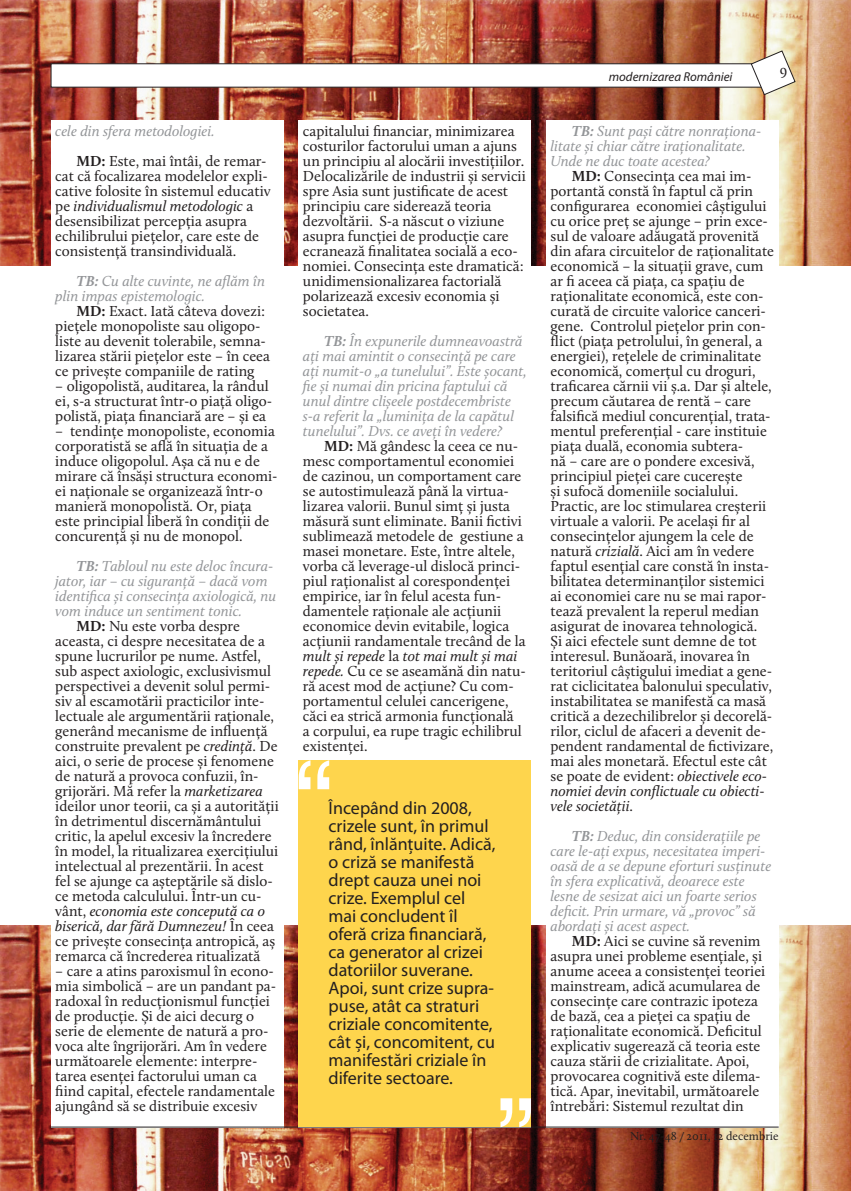
<style>
.page{position:relative;width:851px;height:1191px;background:#fff}
.page>*{position:absolute;margin:0;border:0;box-sizing:border-box;transform-origin:0 0}
.t1{font:18px/18px "Myriad Pro";color:#231f20}
.t2{font:15px/15px "Calluna";color:#231f20}
.t3{font:italic 15px/15px "Calluna";color:#939598}
.t4{font:italic 12.9px "Myriad Pro";color:#231f20}
.t5{font:12px "Calluna";color:#231f20}
.s1{font-weight:700}
.s2{font-style:italic}
</style>
<div class="page">
<img style="left:0;top:0;width:850px;height:266px">
<img style="left:0;top:925px;width:850px;height:266px">
<div style="left:51px;top:120px;width:232px;height:1007px;background:#fff"></div>
<div style="left:51px;top:63px;width:713px;height:24px;background:#fff;border:1px solid #231f20"></div>
<svg style="left:750px;top:50px;width:45px;height:46px"></svg>
<div style="left:298px;top:120px;width:233px;height:1007px;background:#fff"></div>
<div style="left:546px;top:120px;width:232px;height:1007px;background:#fff"></div>
<hr style="left:51px;top:1126px;width:727px;height:1px;background:#231f20">
<div style="left:298px;top:760px;width:233px;height:366px;background:#fed54d"></div>
<svg style="left:298px;top:760px;width:31px;height:29px"></svg>
<svg style="left:500px;top:1098px;width:31px;height:29px"></svg>
<p class="t3" style="left:55px;top:123px;width:161px">cele din sfera metodologiei.</p>
<p class="t2" style="left:55px;top:153px;width:217px;text-indent:21px"><span class="s1">MD:</span> Este, mai întâi, de remar&shy;cat că focalizarea modelelor expli&shy;cative folosite în sistemul educativ pe <span class="s2">individualismul metodologic</span> a desensibilizat percepția asupra echilibrului piețelor, care este de consistență transindividuală.</p>
<p class="t3" style="left:55px;top:273px;width:211px;text-indent:21px"><span class="s1">TB:</span> Cu alte cuvinte, ne aflăm în plin impas epistemologic.</p>
<p class="t2" style="left:55px;top:303px;width:216px;text-indent:21px"><span class="s1">MD:</span> Exact. Iată câteva dovezi: piețele monopoliste sau oligopo&shy;liste au devenit tolerabile, semna&shy;lizarea stării piețelor este – în ceea ce privește companiile de rating</p>
<p class="t2" style="left:55px;top:378px;width:218px">– oligopolistă, auditarea, la rândul ei, s-a structurat într-o piață oligo&shy;polistă, piața financiară are – și ea</p>
<p class="t2" style="left:55px;top:423px;width:224px">– tendințe monopoliste, economia corporatistă se află în situația de a induce oligopolul. Așa că nu e de mirare că însăși structura economi&shy;ei naționale se organizează într-o manieră monopolistă. Or, piața este principial liberă în condiții de concurență și nu de monopol.</p>
<p class="t3" style="left:55px;top:558px;width:222px;text-indent:21px"><span class="s1">TB:</span> Tabloul nu este deloc încura&shy;jator, iar – cu siguranță – dacă vom identifica și consecința axiologică, nu vom induce un sentiment tonic.</p>
<p class="t2" style="left:55px;top:618px;width:225px;text-indent:21px"><span class="s1">MD:</span> Nu este vorba despre aceasta, ci despre necesitatea de a spune lucrurilor pe nume. Astfel, sub aspect axiologic, exclusivismul perspectivei a devenit solul permi&shy;siv al escamotării practicilor inte&shy;lectuale ale argumentării raționale, generând mecanisme de influență construite prevalent pe <span class="s2">credință</span>. De aici, o serie de procese și fenomene de natură a provoca confuzii, în&shy;grijorări. Mă refer la <span class="s2">marketizarea </span>ideilor unor teorii, ca și a autorității în detrimentul discernământului critic, la apelul excesiv la încredere în model, la ritualizarea exercițiului intelectual al prezentării. În acest fel se ajunge ca așteptările să dislo&shy;ce metoda calculului. Într-un cu&shy;vânt, <span class="s2">economia este concepută ca o biserică, dar fără Dumnezeu!</span> În ceea ce privește consecința antropică, aș remarca că încrederea ritualizată</p>
<p class="t2" style="left:55px;top:963px;width:222px">– care a atins paroxismul în econo&shy;mia simbolică – are un pandant pa&shy;radoxal în reducționismul funcției de producție. Și de aici decurg o serie de elemente de natură a pro&shy;voca alte îngrijorări. Am în vedere următoarele elemente: interpre&shy;tarea esenței factorului uman ca fiind capital, efectele randamentale ajungând să se distribuie excesiv</p>
<p class="t2" style="left:303px;top:123px;width:224px">capitalului financiar, minimizarea costurilor factorului uman a ajuns un principiu al alocării investițiilor.<br>Delocalizările de industrii și servicii spre Asia sunt justificate de acest principiu care siderează teoria dezvoltării. S-a născut o viziune asupra funcției de producție care ecranează finalitatea socială a eco&shy;nomiei. Consecința este dramatică: unidimensionalizarea factorială polarizează excesiv economia și societatea.</p>
<p class="t3" style="left:303px;top:333px;width:225px;text-indent:21px"><span class="s1">TB:</span> În expunerile dumneavoastră ați mai amintit o consecință pe care ați numit-o „a tunelului”. Este șocant, fie și numai din pricina faptului că unul dintre clișeele postdecembriste s-a referit la „luminița de la capătul tunelului”. Dvs. ce aveți în vedere?</p>
<p class="t2" style="left:303px;top:438px;width:224px;text-indent:21px"><span class="s1">MD:</span> Mă gândesc la ceea ce nu&shy;mesc comportamentul economiei de cazinou, un comportament care se autostimulează până la virtua&shy;lizarea valorii. Bunul simț și justa măsură sunt eliminate. Banii fictivi sublimează metodele de gestiune a masei monetare. Este, între altele, vorba că leverage-ul dislocă princi&shy;piul raționalist al corespondenței empirice, iar în felul acesta fun&shy;damentele raționale ale acțiunii economice devin evitabile, logica acțiunii randamentale trecând de la <span class="s2">mult și repede</span> la <span class="s2">tot mai mult și mai repede.</span> Cu ce se aseamănă din natu&shy;ră acest mod de acțiune? Cu com&shy;portamentul celulei cancerigene, căci ea strică armonia funcțională<br>a corpului, ea rupe tragic echilibrul existenței.</p>
<p class="t1" style="left:328px;top:798px;width:168px">Începând din 2008, crizele sunt, în primul rând, înlănțuite. Adică, o criză se manifestă drept cauza unei noi crize. Exemplul cel mai concludent îl oferă criza financiară, ca generator al crizei datoriilor suverane.<br>Apoi, sunt crize supra&shy;puse, atât ca straturi criziale concomitente, cât și, concomitent, cu manifestări criziale în diferite sectoare.</p>
<p class="t4" style="left:608px;top:68px;width:125px">modernizarea României</p>
<p class="t2" style="left:779px;top:62px;width:9px">9</p>
<p class="t3" style="left:550px;top:123px;width:212px;text-indent:21px"><span class="s1">TB:</span> Sunt pași către nonraționa&shy;litate și chiar către iraționalitate.<br>Unde ne duc toate acestea?</p>
<p class="t2" style="left:550px;top:168px;width:225px;text-indent:21px"><span class="s1">MD:</span> Consecința cea mai im&shy;portantă constă în faptul că prin configurarea economiei câștigului cu orice preț se ajunge – prin exce&shy;sul de valoare adăugată provenită din afara circuitelor de raționalitate economică – la situații grave, cum ar fi aceea că piața, ca spațiu de raționalitate economică, este con&shy;curată de circuite valorice canceri&shy;gene. Controlul piețelor prin con&shy;flict (piața petrolului, în general, a energiei), rețelele de criminalitate economică, comerțul cu droguri, traficarea cărnii vii ș.a. Dar și altele, precum căutarea de rentă – care falsifică mediul concurențial, trata&shy;mentul preferențial - care instituie piața duală, economia subtera-<br>nă – care are o pondere excesivă, principiul pieței care cucerește<br>și sufocă domeniile socialului.<br>Practic, are loc stimularea creșterii virtuale a valorii. Pe același fir al consecințelor ajungem la cele de natură <span class="s2">crizială</span>. Aici am în vedere faptul esențial care constă în insta&shy;bilitatea determinanților sistemici ai economiei care nu se mai rapor&shy;tează prevalent la reperul median asigurat de inovarea tehnologică.<br>Și aici efectele sunt demne de tot interesul. Bunăoară, inovarea în teritoriul câștigului imediat a gene&shy;rat ciclicitatea balonului speculativ, instabilitatea se manifestă ca masă critică a dezechilibrelor și decorelă&shy;rilor, ciclul de afaceri a devenit de&shy;pendent randamental de fictivizare, mai ales monetară. Efectul este cât se poate de evident: <span class="s2">obiectivele eco&shy;nomiei devin conflictuale cu obiecti&shy;vele societății</span>.</p>
<p class="t3" style="left:550px;top:828px;width:222px;text-indent:21px"><span class="s1">TB:</span> Deduc, din considerațiile pe care le-ați expus, necesitatea imperi&shy;oasă de a se depune eforturi susținute în sfera explicativă, deoarece este lesne de sesizat aici un foarte serios deficit. Prin urmare, vă „provoc” să abordați și acest aspect.</p>
<p class="t2" style="left:550px;top:933px;width:216px;text-indent:21px"><span class="s1">MD:</span> Aici se cuvine să revenim asupra unei probleme esențiale, și anume aceea a consistenței teoriei mainstream, adică acumularea de consecințe care contrazic ipoteza de bază, cea a pieței ca spațiu de raționalitate economică. Deficitul explicativ sugerează că teoria este cauza stării de crizialitate. Apoi, provocarea cognitivă este dilema&shy;tică. Apar, inevitabil, următoarele întrebări: Sistemul rezultat din</p>
<p class="t5" style="left:630px;top:1128px;width:150px">Nr. 47-48 / 2011, 12 decembrie</p>
</div>
